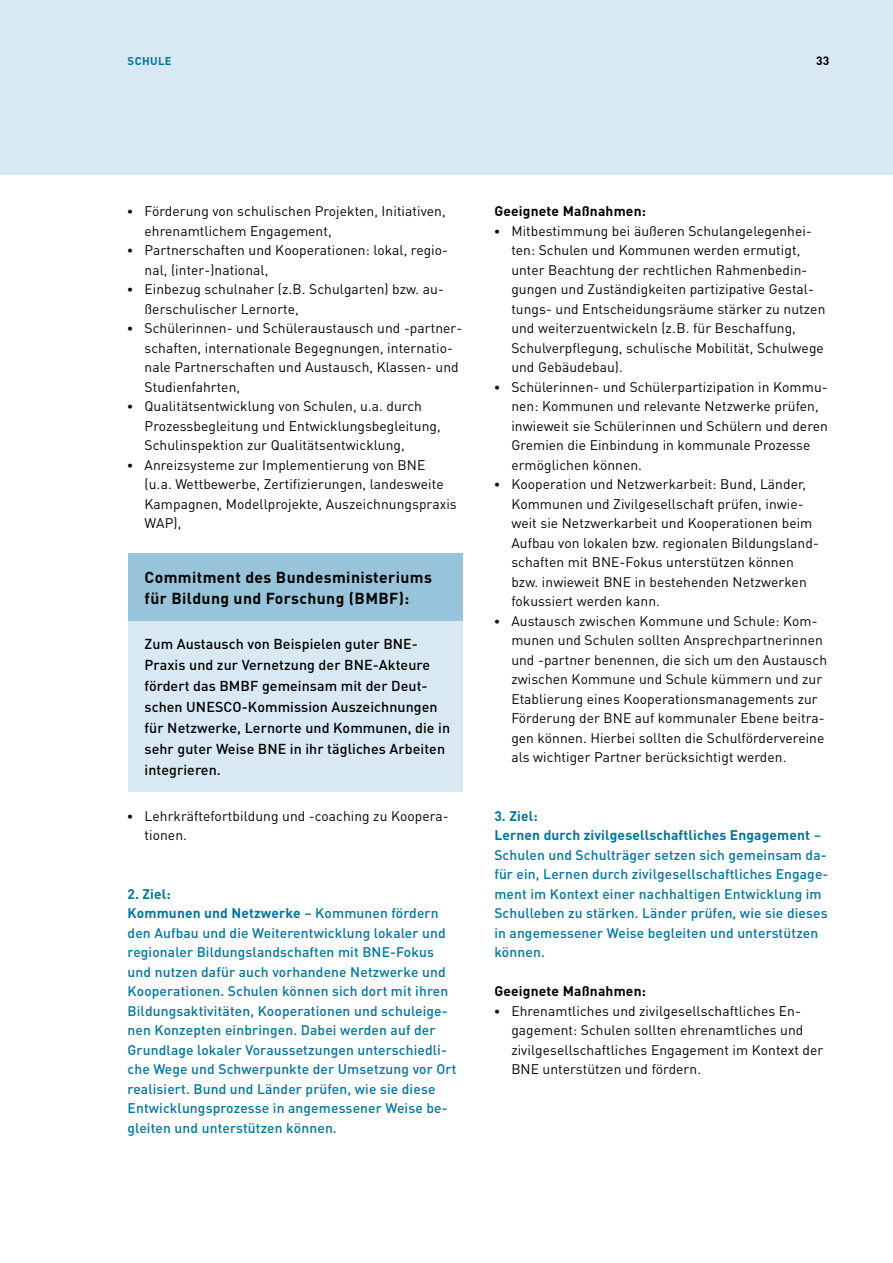
<style>
.page{position:relative;width:893px;height:1263px;background:#fff}
.page>*{position:absolute;margin:0;border:0;box-sizing:border-box;transform-origin:0 0}
.t1{font:700 15.75px/21px "DIN Pro";letter-spacing:.025em;color:#000}
.t2{font:500 14.25px/21px "DIN Pro";letter-spacing:.005em;color:#000}
.t3{font:13.8px/19.5px "DIN Pro";letter-spacing:.005em;color:#000}
.t4{font:500 13.8px/19.5px "DIN Pro";letter-spacing:.01em;color:#0075a0}
.t5{font:700 13.8px "DIN Pro";letter-spacing:.015em;color:#000}
.t6{font:700 12px "DIN Pro";color:#000}
.t7{font:700 11.25px "DIN Pro";color:#0075a0}
.s1{font-family:"Bundes Sans";font-weight:700}
.s2{font-weight:700}
</style>
<div class="page">
<div style="left:0;top:0;width:893px;height:174px;background:#d8e9f3"></div>
<div style="left:128px;top:554px;width:334px;height:67px;background:#98c4db"></div>
<div style="left:128px;top:621px;width:334px;height:170px;background:#d8e9f3"></div>
<p class="t7" style="left:128px;top:53px;width:16px">Schu</p>
<p class="t7" style="left:158px;top:53px;width:14px">le</p>
<p class="t6" style="left:816px;top:52px;width:15px">33</p>
<p class="t3" style="left:128px;top:201px;width:320px"><span class="s1">∙</span> Förderung von schulischen Projekten, Initiativen,</p>
<p class="t3" style="left:145px;top:220px;width:189px">ehrenamtlichem Engagement,</p>
<p class="t3" style="left:128px;top:240px;width:322px"><span class="s1">∙</span> Partnerschaften und Kooperationen: lokal, regio-</p>
<p class="t3" style="left:145px;top:259px;width:125px">nal, (inter-)national,</p>
<p class="t3" style="left:128px;top:279px;width:318px"><span class="s1">∙</span> Einbezug schulnaher (z.B. Schulgarten) bzw. au-</p>
<p class="t3" style="left:145px;top:298px;width:156px">ßerschulischer Lernorte,</p>
<p class="t3" style="left:128px;top:318px;width:336px"><span class="s1">∙</span> Schülerinnen- und Schüleraustausch und -partner-</p>
<p class="t3" style="left:145px;top:337px;width:310px">schaften, internationale Begegnungen, internatio-</p>
<p class="t3" style="left:145px;top:357px;width:316px">nale Partnerschaften und Austausch, Klassen- und</p>
<p class="t3" style="left:145px;top:376px;width:97px">Studienfahrten,</p>
<p class="t3" style="left:128px;top:396px;width:296px"><span class="s1">∙</span> Qualitätsentwicklung von Schulen, u.a. durch</p>
<p class="t3" style="left:145px;top:415px;width:298px">Prozessbegleitung und Entwicklungsbegleitung,</p>
<p class="t3" style="left:145px;top:435px;width:262px">Schulinspektion zur Qualitätsentwicklung,</p>
<p class="t3" style="left:128px;top:454px;width:299px"><span class="s1">∙</span> Anreizsysteme zur Implementierung von BNE</p>
<p class="t3" style="left:145px;top:474px;width:301px">(u.a. Wettbewerbe, Zertifizierungen, landesweite</p>
<p class="t3" style="left:145px;top:493px;width:314px">Kampagnen, Modellprojekte, Auszeichnungspraxis</p>
<p class="t3" style="left:145px;top:513px;width:38px">WAP),</p>
<p class="t1" style="left:145px;top:566px;width:289px">Commitment des Bundesministeriums für Bildung und Forschung (BMBF):</p>
<p class="t2" style="left:145px;top:632px;width:307px">Zum Austausch von Beispielen guter BNE-Praxis und zur Vernetzung der BNE-Akteure fördert das BMBF gemeinsam mit der Deut&shy;schen UNESCO-Kommission Auszeichnungen für Netzwerke, Lernorte und Kommunen, die in sehr guter Weise BNE in ihr tägliches Arbeiten integrieren.</p>
<p class="t3" style="left:145px;top:805px;width:306px;text-indent:-17px"><span class="s1">∙</span> Lehrkräftefortbildung und -coaching zu Koopera&shy;tionen.</p>
<p class="t4" style="left:128px;top:883px;width:330px"><span class="s2">2. Ziel:<br>Kommunen und Netzwerke</span> – Kommunen fördern den Aufbau und die Weiterentwicklung lokaler und regionaler Bildungslandschaften mit BNE-Fokus und nutzen dafür auch vorhandene Netzwerke und Kooperationen. Schulen können sich dort mit ihren Bildungsaktivitäten, Kooperationen und schuleige&shy;nen Konzepten einbringen. Dabei werden auf der Grundlage lokaler Voraussetzungen unterschiedli&shy;che Wege und Schwerpunkte der Umsetzung vor Ort realisiert. Bund und Länder prüfen, wie sie diese Entwicklungsprozesse in angemessener Weise be&shy;gleiten und unterstützen können.</p>
<p class="t5" style="left:494px;top:202px;width:153px">Geeignete Maßnahmen:</p>
<p class="t3" style="left:494px;top:220px;width:319px"><span class="s1">∙</span> Mitbestimmung bei äußeren Schulangelegenhei-</p>
<p class="t3" style="left:511px;top:240px;width:290px">ten: Schulen und Kommunen werden ermutigt,</p>
<p class="t3" style="left:511px;top:259px;width:298px">unter Beachtung der rechtlichen Rahmenbedin-</p>
<p class="t3" style="left:511px;top:279px;width:304px">gungen und Zuständigkeiten partizipative Gestal-</p>
<p class="t3" style="left:511px;top:298px;width:316px">tungs- und Entscheidungsräume stärker zu nutzen</p>
<p class="t3" style="left:511px;top:318px;width:286px">und weiterzuentwickeln (z.B. für Beschaffung,</p>
<p class="t3" style="left:511px;top:337px;width:314px">Schulverpflegung, schulische Mobilität, Schulwege</p>
<p class="t3" style="left:511px;top:357px;width:113px">und Gebäudebau).</p>
<p class="t3" style="left:494px;top:376px;width:335px"><span class="s1">∙</span> Schülerinnen- und Schülerpartizipation in Kommu-</p>
<p class="t3" style="left:511px;top:396px;width:309px">nen: Kommunen und relevante Netzwerke prüfen,</p>
<p class="t3" style="left:511px;top:415px;width:318px">inwieweit sie Schülerinnen und Schülern und deren</p>
<p class="t3" style="left:511px;top:435px;width:301px">Gremien die Einbindung in kommunale Prozesse</p>
<p class="t3" style="left:511px;top:454px;width:132px">ermöglichen können.</p>
<p class="t3" style="left:494px;top:474px;width:313px"><span class="s1">∙</span> Kooperation und Netzwerkarbeit: Bund, Länder,</p>
<p class="t3" style="left:511px;top:493px;width:294px">Kommunen und Zivilgesellschaft prüfen, inwie-</p>
<p class="t3" style="left:511px;top:513px;width:303px">weit sie Netzwerkarbeit und Kooperationen beim</p>
<p class="t3" style="left:511px;top:532px;width:309px">Aufbau von lokalen bzw. regionalen Bildungsland-</p>
<p class="t3" style="left:511px;top:552px;width:284px">schaften mit BNE-Fokus unterstützen können</p>
<p class="t3" style="left:511px;top:571px;width:297px">bzw. inwieweit BNE in bestehenden Netzwerken</p>
<p class="t3" style="left:511px;top:591px;width:150px">fokussiert werden kann.</p>
<p class="t3" style="left:494px;top:610px;width:325px"><span class="s1">∙</span> Austausch zwischen Kommune und Schule: Kom-</p>
<p class="t3" style="left:511px;top:630px;width:313px">munen und Schulen sollten Ansprechpartnerinnen</p>
<p class="t3" style="left:511px;top:649px;width:317px">und -partner benennen, die sich um den Austausch</p>
<p class="t3" style="left:511px;top:669px;width:312px">zwischen Kommune und Schule kümmern und zur</p>
<p class="t3" style="left:511px;top:688px;width:308px">Etablierung eines Kooperationsmanagements zur</p>
<p class="t3" style="left:511px;top:708px;width:315px">Förderung der BNE auf kommunaler Ebene beitra-</p>
<p class="t3" style="left:511px;top:727px;width:315px">gen können. Hierbei sollten die Schulfördervereine</p>
<p class="t3" style="left:511px;top:747px;width:277px">als wichtiger Partner berücksichtigt werden.</p>
<p class="t4" style="left:494px;top:805px;width:336px"><span class="s2">3. Ziel:<br>Lernen durch zivilgesellschaftliches Engagement</span> – Schulen und Schulträger setzen sich gemeinsam da&shy;für ein, Lernen durch zivilgesellschaftliches Engage&shy;ment im Kontext einer nachhaltigen Entwicklung im Schulleben zu stärken. Länder prüfen, wie sie dieses in angemessener Weise begleiten und unterstützen können.</p>
<p class="t5" style="left:494px;top:982px;width:153px">Geeignete Maßnahmen:</p>
<p class="t3" style="left:494px;top:1000px;width:308px"><span class="s1">∙</span> Ehrenamtliches und zivilgesellschaftliches En-</p>
<p class="t3" style="left:511px;top:1020px;width:294px">gagement: Schulen sollten ehrenamtliches und</p>
<p class="t3" style="left:511px;top:1039px;width:314px">zivilgesellschaftliches Engagement im Kontext der</p>
<p class="t3" style="left:511px;top:1059px;width:191px">BNE unterstützen und fördern.</p>
</div>
